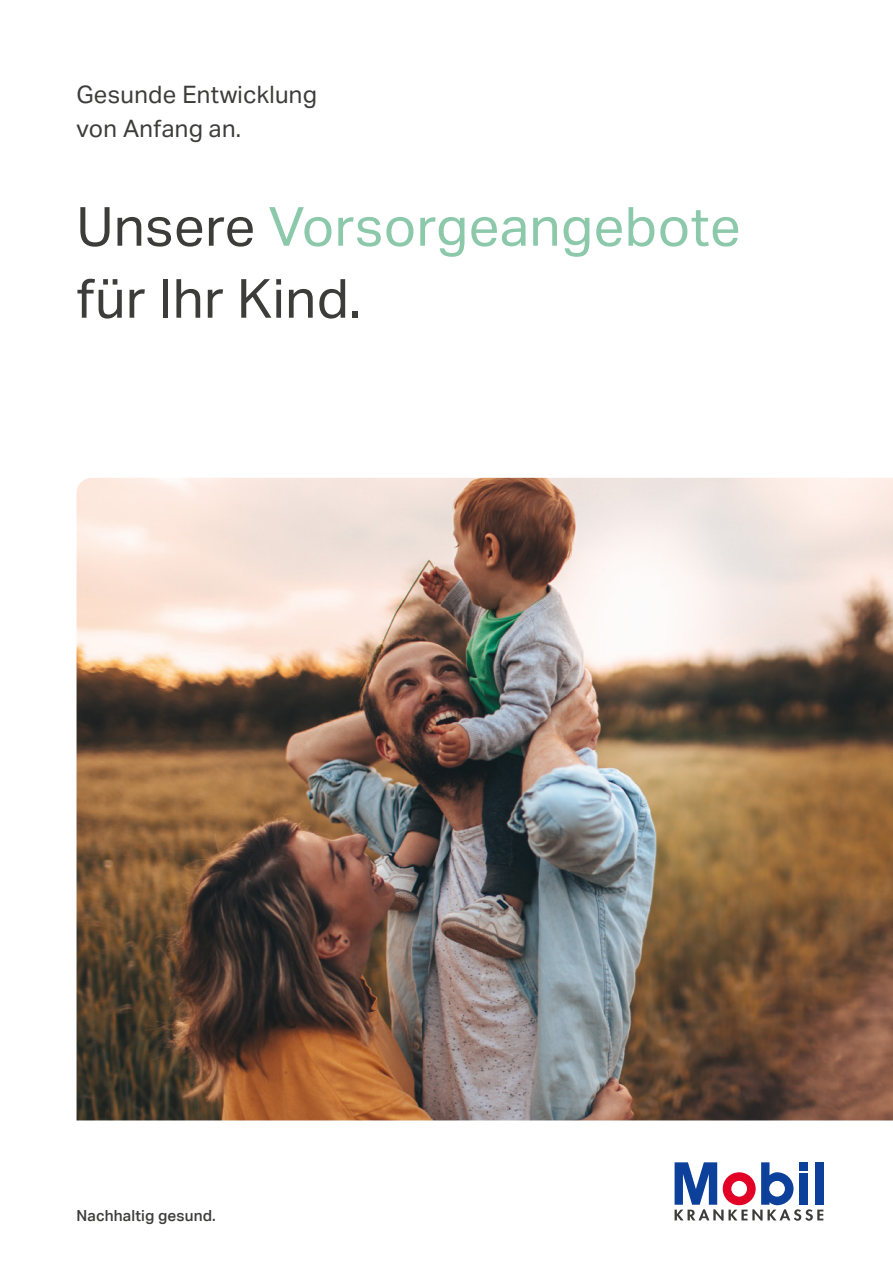
<style>
.page{position:relative;width:893px;height:1263px;background:#fff}
.page>*{position:absolute;margin:0;border:0;box-sizing:border-box;transform-origin:0 0}
.t1{font:54px/72px "Aktiv Grotesk";letter-spacing:.01em;color:#3c3c3b}
.t2{font:24px/33.6px "Aktiv Grotesk";letter-spacing:.01em;color:#3c3c3b}
.t3{font:500 15.3px "Aktiv Grotesk";letter-spacing:.01em;color:#3c3c3b}
.s1{color:#8cc8aa}
</style>
<div class="page">
<img style="left:77px;top:478px;width:816px;height:642px">
<svg style="left:675px;top:1162px;width:148px;height:59px"></svg>
<p class="t2" style="left:77px;top:78px;width:242px">Gesunde Entwicklung von Anfang an.</p>
<p class="t1" style="left:77px;top:191px;width:666px">Unsere <span class="s1">Vorsorgeangebote </span>für Ihr Kind.</p>
<p class="t3" style="left:77px;top:1206px;width:141px">Nachhaltig gesund.</p>
</div>
